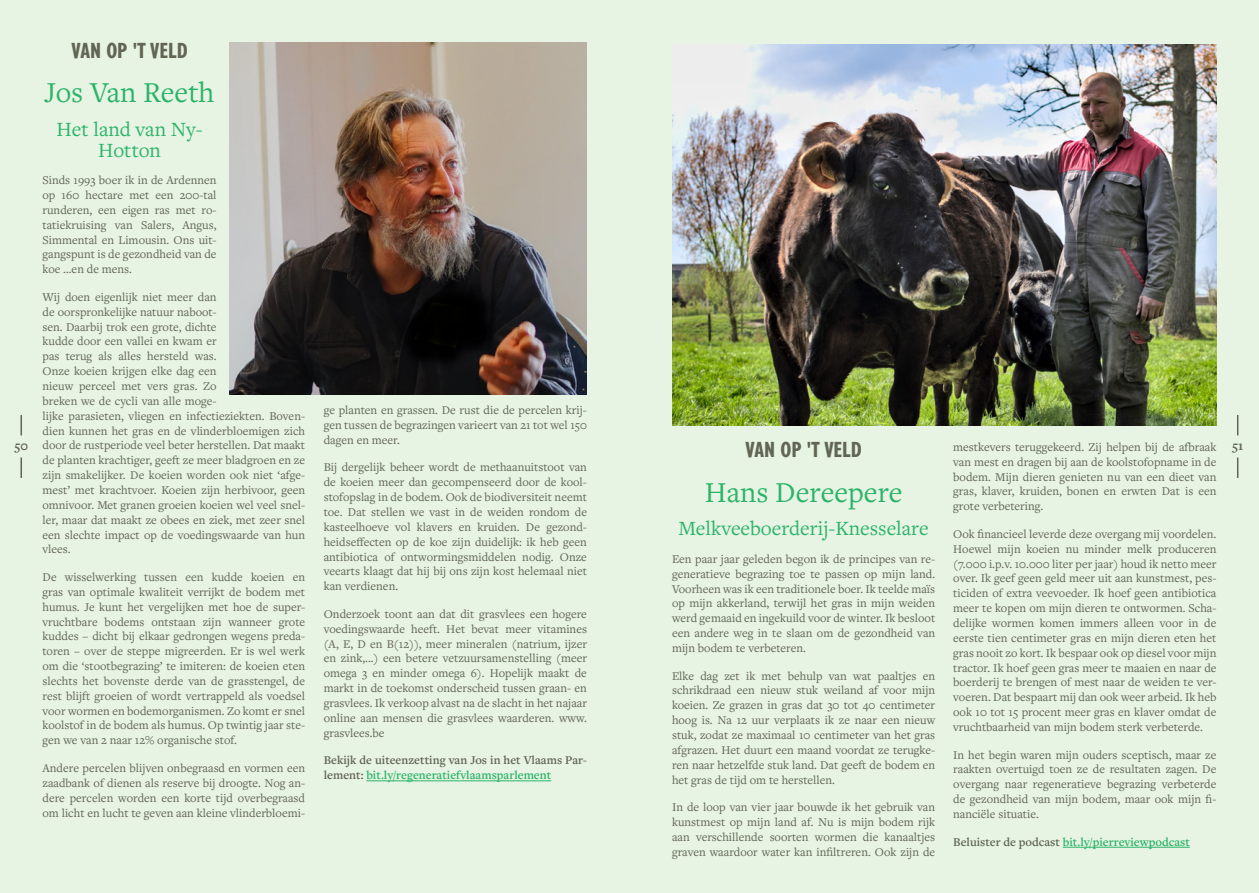
<style>
.page{position:relative;width:1259px;height:893px;background:#e7f3e3}
.page>*{position:absolute;margin:0;border:0;box-sizing:border-box;transform-origin:0 0}
.Titel_getuigenis{font:30px "Freight Text Pro";color:#2bb469}
.Titel_bovenaan_pagina{font:700 condensed 22.5px "Gill Sans Nova";color:#616554}
.Subtitel_getuigenis{font:21px/21px "Freight Text Pro";color:#2bb469;text-align:center}
.t1{font:700 13.5px "Freight Text Pro";color:#616554}
.Broodtekst{font:12.3px/14.9px "Freight Text Pro";color:#616554;text-align:justify}
.Meer_info{font:600 12.3px/14.9px "Freight Text Pro";color:#616554}
.Meer_info-2{font:600 12.3px "Freight Text Pro";color:#2bb469}
.s1{color:#2bb469}
.s2{color:#616554}
</style>
<div class="page">
<hr style="left:366px;top:780px;width:185px;height:1px;background:#2bb469">
<img style="left:230px;top:43px;width:357px;height:352px">
<hr style="left:1062px;top:847px;width:127px;height:1px;background:#2bb469">
<img style="left:672px;top:44px;width:544px;height:381px">
<svg style="left:21px;top:415px;width:1px;height:20px"></svg>
<svg style="left:21px;top:458px;width:1px;height:20px"></svg>
<svg style="left:1237px;top:415px;width:1px;height:20px"></svg>
<svg style="left:1237px;top:458px;width:1px;height:20px"></svg>
<p class="Titel_bovenaan_pagina" style="left:71px;top:37px;width:118px">VAN OP 'T VELD</p>
<p class="Titel_getuigenis" style="left:45px;top:72px;width:171px">Jos Van Reeth</p>
<p class="Subtitel_getuigenis" style="left:56px;top:118px;width:148px">Het land van Ny-<br>Hotton</p>
<p class="Broodtekst" style="left:43px;top:172px;width:176px">Sinds 1993 boer ik in de Ardennen op 160 hectare met een 200-tal runderen, een eigen ras met ro&shy;tatiekruising van Salers, Angus, Simmental en Limousin. Ons uit&shy;gangspunt is de gezondheid van de koe …en de mens.</p>
<p class="Broodtekst" style="left:43px;top:289px;width:264px;text-align:left">Wij doen eigenlijk niet meer dan<br>de oorspronkelijke natuur naboot-<br>sen. Daarbij trok een grote, dichte<br>kudde door een vallei en kwam er<br>pas terug als alles hersteld was.<br>Onze koeien krijgen elke dag een<br>nieuw perceel met vers gras. Zo<br>breken we de cycli van alle moge-<br>lijke parasieten, vliegen en infectieziekten. Boven&shy;dien kunnen het gras en de vlinderbloemigen zich door de rustperiode veel beter herstellen. Dat maakt de planten krachtiger, geeft ze meer bladgroen en ze zijn smakelijker. De koeien worden ook niet ‘afge&shy;mest’ met krachtvoer. Koeien zijn herbivoor, geen omnivoor. Met granen groeien koeien wel veel snel&shy;ler, maar dat maakt ze obees en ziek, met zeer snel een slechte impact op de voedingswaarde van hun vlees.</p>
<p class="Broodtekst" style="left:43px;top:569px;width:264px">De wisselwerking tussen een kudde koeien en gras van optimale kwaliteit verrijkt de bodem met humus. Je kunt het vergelijken met hoe de super&shy;vruchtbare bodems ontstaan zijn wanneer grote kuddes – dicht bij elkaar gedrongen wegens preda&shy;toren – over de steppe migreerden. Er is wel werk om die ‘stootbegrazing’ te imiteren: de koeien eten slechts het bovenste derde van de grasstengel, de rest blijft groeien of wordt vertrappeld als voedsel voor wormen en bodemorganismen. Zo komt er snel koolstof in de bodem als humus. Op twintig jaar ste&shy;gen we van 2 naar 12% organische stof.</p>
<p class="Broodtekst" style="left:43px;top:760px;width:264px">Andere percelen blijven onbegraasd en vormen een zaadbank of dienen als reserve bij droogte. Nog an&shy;dere percelen worden een korte tijd overbegraasd om licht en lucht te geven aan kleine vlinderbloemi-</p>
<p class="Broodtekst" style="left:324px;top:402px;width:265px">ge planten en grassen. De rust die de percelen krij&shy;gen tussen de begrazingen varieert van 21 tot wel 150 dagen en meer.</p>
<p class="Broodtekst" style="left:324px;top:460px;width:265px">Bij dergelijk beheer wordt de methaanuitstoot van de koeien meer dan gecompenseerd door de kool&shy;stofopslag in de bodem. Ook de biodiversiteit neemt toe. Dat stellen we vast in de weiden rondom de kasteelhoeve vol klavers en kruiden. De gezond&shy;heidseffecten op de koe zijn duidelijk: ik heb geen antibiotica of ontwormingsmiddelen nodig. Onze veearts klaagt dat hij bij ons zijn kost helemaal niet kan verdienen.</p>
<p class="Broodtekst" style="left:324px;top:606px;width:265px">Onderzoek toont aan dat dit grasvlees een hogere voedingswaarde heeft. Het bevat meer vitamines (A, E, D en B(12)), meer mineralen (natrium, ijzer en zink,...) een betere vetzuursamenstelling (meer omega 3 en minder omega 6). Hopelijk maakt de markt in de toekomst onderscheid tussen graan- en grasvlees. Ik verkoop alvast na de slacht in het najaar online aan mensen die grasvlees waarderen. www. grasvlees.be</p>
<p class="Meer_info" style="left:324px;top:752px;width:265px">Bekijk de uiteenzetting van Jos in het Vlaams Par&shy;lement: <span class="s1">bit.ly/regeneratiefvlaamsparlement</span></p>
<p class="Titel_bovenaan_pagina" style="left:745px;top:437px;width:118px">VAN OP 'T VELD</p>
<p class="Titel_getuigenis" style="left:704px;top:472px;width:199px">Hans Dereepere</p>
<p class="Subtitel_getuigenis" style="left:678px;top:517px;width:251px">Melkveeboerderij-Knesselare</p>
<p class="Broodtekst" style="left:672px;top:551px;width:265px">Een paar jaar geleden begon ik de principes van re&shy;generatieve begrazing toe te passen op mijn land.<br>Voorheen was ik een traditionele boer. Ik teelde maïs op mijn akkerland, terwijl het gras in mijn weiden werd gemaaid en ingekuild voor de winter. Ik besloot een andere weg in te slaan om de gezondheid van mijn bodem te verbeteren.</p>
<p class="Broodtekst" style="left:672px;top:668px;width:265px">Elke dag zet ik met behulp van wat paaltjes en schrikdraad een nieuw stuk weiland af voor mijn koeien. Ze grazen in gras dat 30 tot 40 centimeter hoog is. Na 12 uur verplaats ik ze naar een nieuw stuk, zodat ze maximaal 10 centimeter van het gras afgrazen. Het duurt een maand voordat ze terugke&shy;ren naar hetzelfde stuk land. Dat geeft de bodem en het gras de tijd om te herstellen.</p>
<p class="Broodtekst" style="left:672px;top:799px;width:265px">In de loop van vier jaar bouwde ik het gebruik van kunstmest op mijn land af. Nu is mijn bodem rijk aan verschillende soorten wormen die kanaaltjes graven waardoor water kan infiltreren. Ook zijn de</p>
<p class="Broodtekst" style="left:953px;top:439px;width:265px">mestkevers teruggekeerd. Zij helpen bij de afbraak van mest en dragen bij aan de koolstofopname in de bodem. Mijn dieren genieten nu van een dieet van gras, klaver, kruiden, bonen en erwten Dat is een grote verbetering.</p>
<p class="Broodtekst" style="left:953px;top:526px;width:265px">Ook financieel leverde deze overgang mij voordelen.<br>Hoewel mijn koeien nu minder melk produceren (7.000 i.p.v. 10.000 liter per jaar) houd ik netto meer over. Ik geef geen geld meer uit aan kunstmest, pes&shy;ticiden of extra veevoeder. Ik hoef geen antibiotica meer te kopen om mijn dieren te ontwormen. Scha&shy;delijke wormen komen immers alleen voor in de eerste tien centimeter gras en mijn dieren eten het gras nooit zo kort. Ik bespaar ook op diesel voor mijn tractor. Ik hoef geen gras meer te maaien en naar de boerderij te brengen of mest naar de weiden te ver&shy;voeren. Dat bespaart mij dan ook weer arbeid. Ik heb ook 10 tot 15 procent meer gras en klaver omdat de vruchtbaarheid van mijn bodem sterk verbeterde.</p>
<p class="Broodtekst" style="left:953px;top:747px;width:265px">In het begin waren mijn ouders sceptisch, maar ze raakten overtuigd toen ze de resultaten zagen. De overgang naar regeneratieve begrazing verbeterde de gezondheid van mijn bodem, maar ook mijn fi&shy;nanciële situatie.</p>
<p class="Meer_info-2" style="left:953px;top:833px;width:238px"><span class="s2">Beluister de podcast</span> bit.ly/pierreviewpodcast</p>
<p class="t1" style="left:14px;top:437px;width:15px">50</p>
<p class="t1" style="left:1232px;top:437px;width:13px">51</p>
</div>
